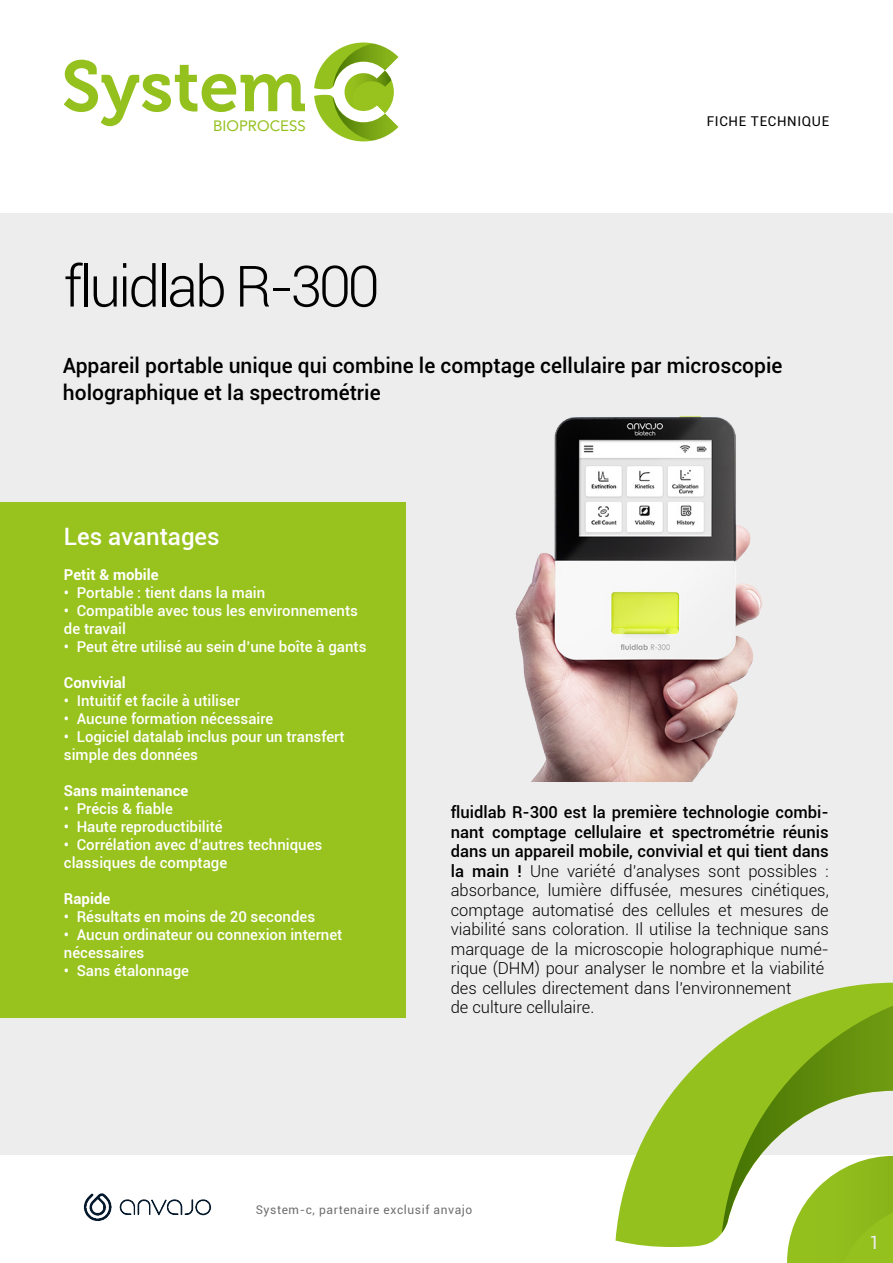
<style>
.page{position:relative;width:893px;height:1263px;background:#fff}
.page>*{position:absolute;margin:0;border:0;box-sizing:border-box;transform-origin:0 0}
._1-TitreProduit{font:300 57px "Roboto";letter-spacing:-.05em;color:#000}
._1-Les_avantages{font:500 24px "Roboto";color:#fff}
._1-SsTitreProduit{font:500 21px/27px "Roboto";color:#000}
.t1{font:18px "Roboto";color:#ededed}
._1-text-description{font:300 16.5px/19.5px "Roboto";color:#000}
.t2{font:500 15px/18px "Roboto";color:#fff}
._1-avantages{font:700 15px "Roboto";color:#fff}
.t3{font:15px "Avenir";color:#95c11f}
.t4{font:13.5px "Roboto";letter-spacing:.05em;color:#000}
.t5{font:12px "Roboto";letter-spacing:.05em;color:#706f6f}
.s1{font-weight:500}
</style>
<div class="page">
<div style="left:0;top:213px;width:893px;height:941px;background:#ededed"></div>
<svg style="left:615px;top:983px;width:278px;height:264px"></svg>
<svg style="left:722px;top:989px;width:171px;height:274px"></svg>
<svg style="left:64px;top:60px;width:241px;height:66px"></svg>
<svg style="left:314px;top:43px;width:84px;height:98px"></svg>
<img style="left:83px;top:1193px;width:129px;height:28px">
<div style="left:0;top:502px;width:406px;height:515px;background:#98c21d"></div>
<img style="left:515px;top:415px;width:247px;height:366px">
<p class="t3" style="left:213px;top:114px;width:94px">BIOPROCESS</p>
<p class="t4" style="left:707px;top:111px;width:124px">FICHE TECHNIQUE</p>
<p class="_1-TitreProduit" style="left:64px;top:247px;width:317px">fluidlab R-300</p>
<p class="_1-SsTitreProduit" style="left:63px;top:351px;width:721px">Appareil portable unique qui combine le comptage cellulaire par microscopie holographique et la spectrométrie</p>
<p class="_1-Les_avantages" style="left:64px;top:520px;width:157px">Les avantages</p>
<p class="_1-avantages" style="left:64px;top:564px;width:96px">Petit &amp; mobile</p>
<p class="t2" style="left:64px;top:583px;width:203px">• Portable : tient dans la main</p>
<p class="t2" style="left:64px;top:601px;width:295px">• Compatible avec tous les environnements de travail</p>
<p class="t2" style="left:64px;top:637px;width:304px">• Peut être utilisé au sein d’une boîte à gants</p>
<p class="_1-avantages" style="left:64px;top:672px;width:63px">Convivial</p>
<p class="t2" style="left:64px;top:691px;width:178px">• Intuitif et facile à utiliser</p>
<p class="t2" style="left:64px;top:709px;width:211px">• Aucune formation nécessaire</p>
<p class="t2" style="left:64px;top:727px;width:282px">• Logiciel datalab inclus pour un transfert simple des données</p>
<p class="_1-avantages" style="left:64px;top:780px;width:126px">Sans maintenance</p>
<p class="t2" style="left:64px;top:799px;width:110px">• Précis &amp; fiable</p>
<p class="t2" style="left:64px;top:817px;width:160px">• Haute reproductibilité</p>
<p class="t2" style="left:64px;top:835px;width:260px">• Corrélation avec d’autres techniques classiques de comptage</p>
<p class="_1-avantages" style="left:64px;top:888px;width:48px">Rapide</p>
<p class="t2" style="left:64px;top:907px;width:253px">• Résultats en moins de 20 secondes</p>
<p class="t2" style="left:64px;top:925px;width:280px">• Aucun ordinateur ou connexion internet nécessaires</p>
<p class="t2" style="left:64px;top:961px;width:127px">• Sans étalonnage</p>
<p class="_1-text-description" style="left:451px;top:802px;width:380px"><span class="s1">fluidlab R-300 est la première technologie combi&shy;nant comptage cellulaire et spectrométrie réunis dans un appareil mobile, convivial et qui tient dans la main !</span> Une variété d’analyses sont possibles : absorbance, lumière diffusée, mesures cinétiques, comptage automatisé des cellules et mesures de viabilité sans coloration. Il utilise la technique sans marquage de la microscopie holographique numé&shy;rique (DHM) pour analyser le nombre et la viabilité des cellules directement dans l’environnement<br>de culture cellulaire.</p>
<p class="t5" style="left:256px;top:1201px;width:218px">System-c, partenaire exclusif anvajo</p>
<p class="t1" style="left:870px;top:1230px;width:12px">1</p>
</div>
